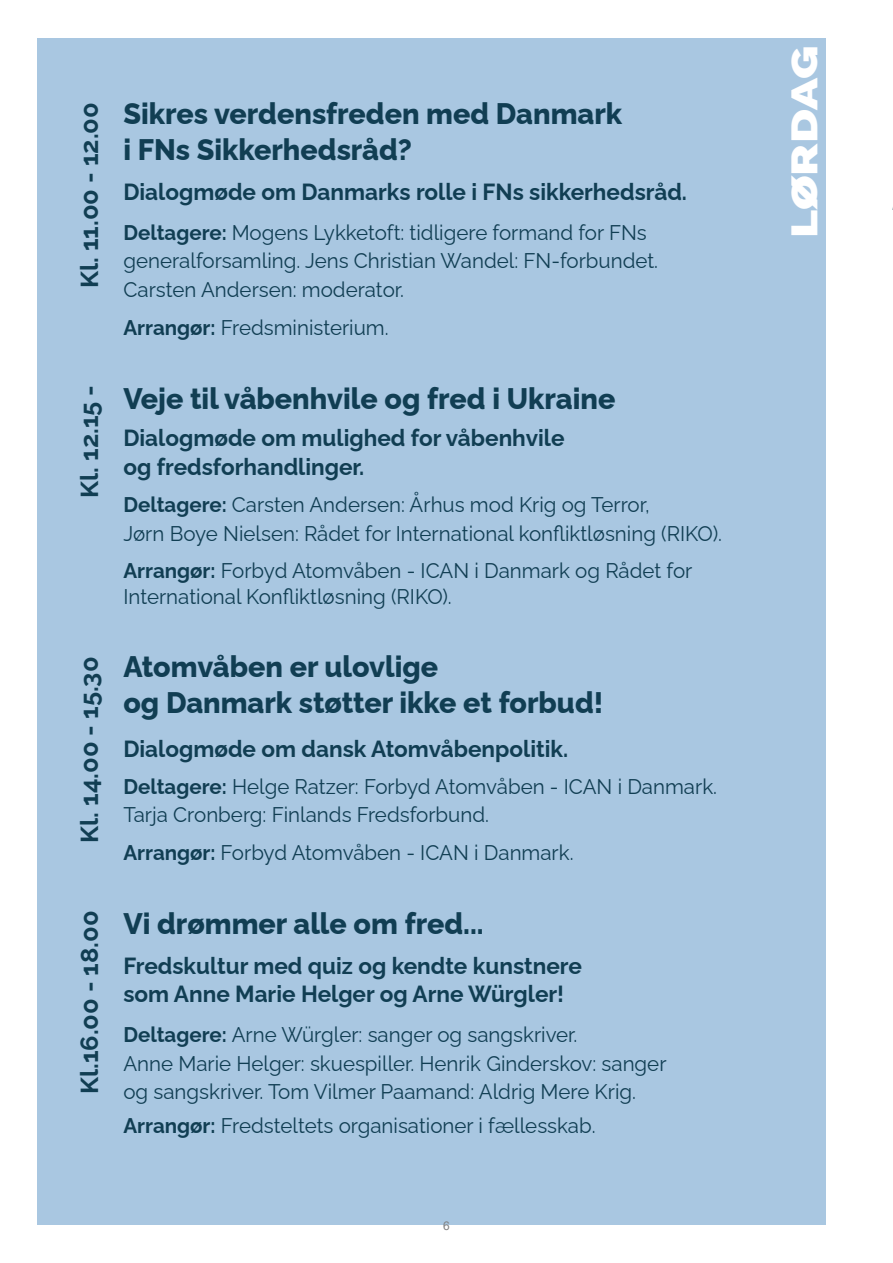
<style>
.page{position:relative;width:893px;height:1263px;background:#fff}
.page>*{position:absolute;margin:0;border:0;box-sizing:border-box;transform-origin:0 0}
.t1{font:800 36.9px "Raleway";letter-spacing:-.005em;color:#fff;scale:1.29 1}
.t2{font:800 29.7px/35.7px "Raleway";color:#113e53}
.t3{font:700 24.6px "Raleway";color:#113e53}
.t4{font:700 23.4px/28.5px "Raleway";color:#113e53}
.t5{font:21.15px/28.5px "Raleway";color:#113e53}
.t6{font:12px "Arial";color:#808080}
.s1{font-weight:700}
</style>
<div class="page">
<div style="left:38px;top:38px;width:788px;height:1187px;background:#a9c7e1"></div>
<p class="t3" style="left:71px;top:288px;width:187px;rotate:-90deg">Kl. 11.00 - 12.00</p>
<p class="t3" style="left:71px;top:498px;width:115px;rotate:-90deg">Kl. 12.15 -</p>
<p class="t3" style="left:71px;top:843px;width:188px;rotate:-90deg">Kl. 14.00 - 15.30</p>
<p class="t3" style="left:71px;top:1094px;width:185px;rotate:-90deg">Kl.16.00 - 18.00</p>
<h2 class="t2" style="left:123px;top:93px;width:500px">Sikres verdensfreden med Danmark i FNs Sikkerhedsråd?</h2>
<p class="t4" style="left:123px;top:175px;width:565px">Dialogmøde om Danmarks rolle i FNs sikkerhedsråd.</p>
<p class="t5" style="left:123px;top:216px;width:536px"><span class="s1">Deltagere:</span> Mogens Lykketoft: tidligere formand for FNs generalforsamling. Jens Christian Wandel: FN-forbundet.<br>Carsten Andersen: moderator.</p>
<p class="t5" style="left:123px;top:311px;width:267px"><span class="s1">Arrangør:</span> Fredsministerium.</p>
<h2 class="t2" style="left:123px;top:378px;width:493px">Veje til våbenhvile og fred i Ukraine</h2>
<p class="t4" style="left:123px;top:421px;width:443px">Dialogmøde om mulighed for våbenhvile og fredsforhandlinger.</p>
<p class="t5" style="left:123px;top:488px;width:600px"><span class="s1">Deltagere:</span> Carsten Andersen: Århus mod Krig og Terror,<br>Jørn Boye Nielsen: Rådet for International konfliktløsning (RIKO).</p>
<p class="t5" style="left:123px;top:556px;width:570px;line-height:25.5px"><span class="s1">Arrangør:</span> Forbyd Atomvåben - ICAN i Danmark og Rådet for<br>International Konfliktløsning (RIKO).</p>
<h2 class="t2" style="left:123px;top:646px;width:481px">Atomvåben er ulovlige<br>og Danmark støtter ikke et forbud!</h2>
<p class="t4" style="left:123px;top:732px;width:446px">Dialogmøde om dansk Atomvåbenpolitik.</p>
<p class="t5" style="left:123px;top:770px;width:595px"><span class="s1">Deltagere:</span> Helge Ratzer: Forbyd Atomvåben - ICAN i Danmark.<br>Tarja Cronberg: Finlands Fredsforbund.</p>
<p class="t5" style="left:123px;top:836px;width:452px"><span class="s1">Arrangør:</span> Forbyd Atomvåben - ICAN i Danmark.</p>
<h2 class="t2" style="left:123px;top:903px;width:362px">Vi drømmer alle om fred...</h2>
<p class="t4" style="left:123px;top:949px;width:460px">Fredskultur med quiz og kendte kunstnere som Anne Marie Helger og Arne Würgler!</p>
<p class="t5" style="left:123px;top:1018px;width:545px"><span class="s1">Deltagere:</span> Arne Würgler: sanger og sangskriver.<br>Anne Marie Helger: skuespiller. Henrik Ginderskov: sanger og sangskriver. Tom Vilmer Paamand: Aldrig Mere Krig.</p>
<p class="t5" style="left:123px;top:1109px;width:474px"><span class="s1">Arrangør:</span> Fredsteltets organisationer i fællesskab.</p>
<p class="t6" style="left:443px;top:1218px;width:8px">6</p>
<h1 class="t1" style="left:783px;top:238px;width:150px;rotate:-90deg">LØRDAG</h1>
</div>
